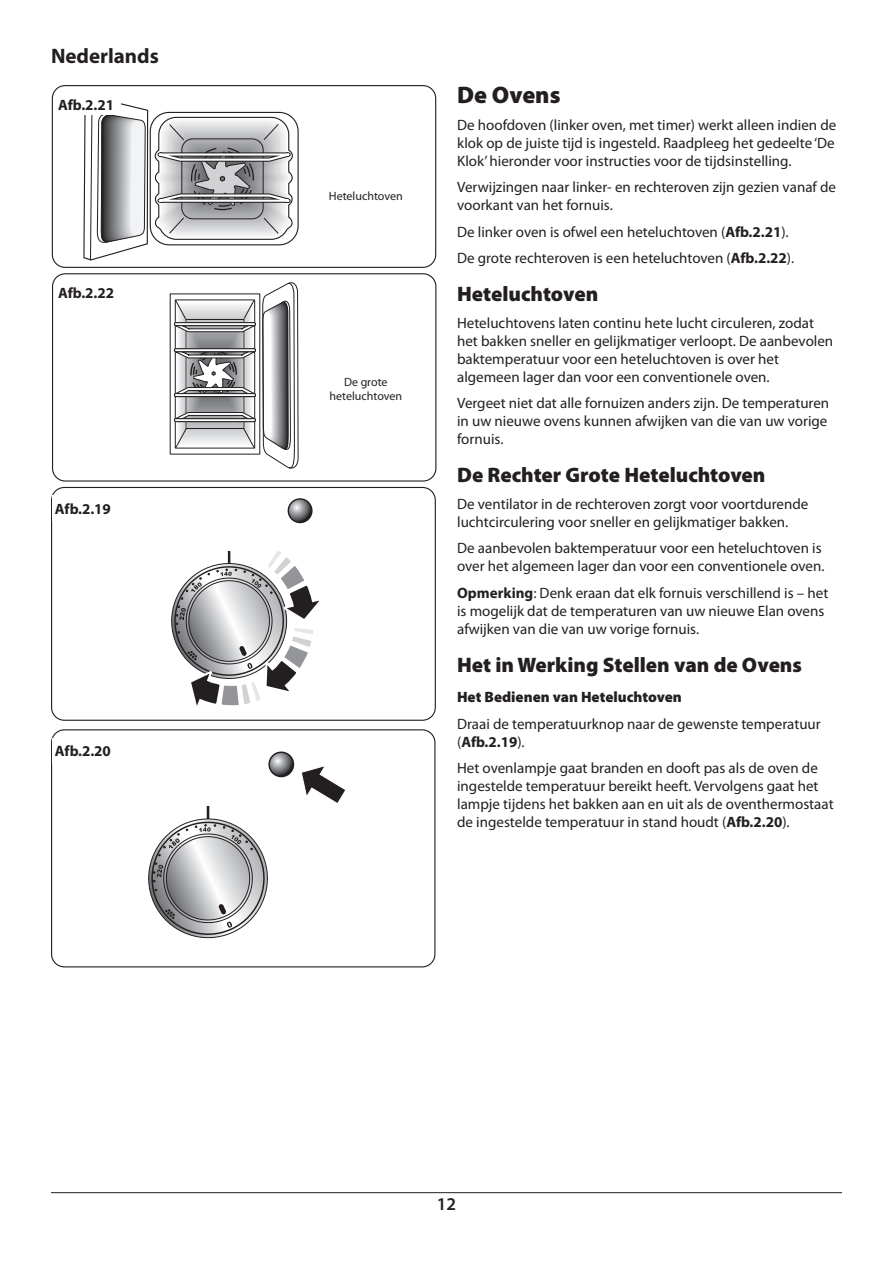
<style>
.page{position:relative;width:893px;height:1263px;background:#fff}
.page>*{position:absolute;margin:0;border:0;box-sizing:border-box;transform-origin:0 0}
.Heading_2{font:900 24px "Myriad Pro";color:#231f20}
.Heading_3{font:900 21px "Myriad Pro";color:#231f20}
.t1{font:700 21px "Myriad Pro";color:#231f20}
.t2{font:600 18px "Myriad Pro";color:#231f20}
.Body{font:15px/18px "Myriad Pro";color:#231f20}
.t3{font:700 15px "Myriad Pro";color:#231f20}
.t4{font:900 15px "Myriad Pro";color:#231f20}
.Body_centre{font:12px/14.4px "Myriad Pro";color:#231f20;text-align:center}
.s1{font-weight:700}
</style>
<div class="page">
<hr style="left:51px;top:1192px;width:791px;height:1px;background:#231f20">
<svg style="left:83px;top:103px;width:216px;height:158px"></svg>
<div style="left:52px;top:85px;width:384px;height:183px;border:1px solid #231f20;border-radius:13px"></div>
<svg style="left:262px;top:282px;width:37px;height:187px"></svg>
<svg style="left:173px;top:293px;width:83px;height:162px"></svg>
<div style="left:174px;top:322px;width:82px;height:4px;border:1px solid #231f20"></div>
<div style="left:174px;top:348px;width:82px;height:4px;border:1px solid #231f20"></div>
<div style="left:174px;top:393px;width:82px;height:4px;border:1px solid #231f20"></div>
<div style="left:174px;top:418px;width:82px;height:4px;border:1px solid #231f20"></div>
<div style="left:52px;top:273px;width:384px;height:209px;border:1px solid #231f20;border-radius:13px"></div>
<hr style="left:207px;top:806px;width:2px;height:25px;background:#231f20">
<svg style="left:148px;top:811px;width:120px;height:128px"></svg>
<svg style="left:301px;top:766px;width:44px;height:37px"></svg>
<svg style="left:269px;top:752px;width:24px;height:24px"></svg>
<div style="left:268px;top:751px;width:26px;height:26px;border:1px solid #231f20;border-radius:50%"></div>
<div style="left:51px;top:729px;width:384px;height:238px;border:1px solid #231f20;border-radius:13px"></div>
<svg style="left:171px;top:550px;width:148px;height:156px"></svg>
<svg style="left:288px;top:499px;width:24px;height:23px"></svg>
<div style="left:288px;top:498px;width:25px;height:25px;border:1px solid #231f20;border-radius:50%"></div>
<div style="left:51px;top:487px;width:385px;height:234px;border:1px solid #231f20;border-radius:13px"></div>
<div style="left:57px;top:94px;width:64px;height:21px;background:#fff"></div>
<div style="left:52px;top:495px;width:68px;height:26px;background:#fff"></div>
<div style="left:52px;top:738px;width:68px;height:25px;background:#fff"></div>
<h2 class="t1" style="left:51px;top:42px;width:109px">Nederlands</h2>
<p class="t3" style="left:58px;top:95px;width:57px">Afb.2.21</p>
<p class="t3" style="left:58px;top:283px;width:57px">Afb.2.22</p>
<p class="t3" style="left:55px;top:499px;width:57px">Afb.2.19</p>
<p class="t3" style="left:55px;top:741px;width:57px">Afb.2.20</p>
<p class="Body_centre" style="left:329px;top:189px;width:75px">Heteluchtoven</p>
<p class="Body_centre" style="left:329px;top:375px;width:74px">De grote heteluchtoven</p>
<p class="Heading_2" style="left:457px;top:81px;width:105px">De Ovens</p>
<p class="Body" style="left:457px;top:115px;width:381px;text-align:justify">De hoofdoven (linker oven, met timer) werkt alleen indien de klok op de juiste tijd is ingesteld. Raadpleeg het gedeelte ‘De Klok’ hieronder voor instructies voor de tijdsinstelling.</p>
<p class="Body" style="left:457px;top:178px;width:380px">Verwijzingen naar linker- en rechteroven zijn gezien vanaf de voorkant van het fornuis.</p>
<p class="Body" style="left:457px;top:222px;width:333px">De linker oven is ofwel een heteluchtoven (<span class="s1">Afb.2.21</span>).</p>
<p class="Body" style="left:457px;top:249px;width:339px">De grote rechteroven is een heteluchtoven (<span class="s1">Afb.2.22</span>).</p>
<p class="Heading_3" style="left:457px;top:282px;width:143px">Heteluchtoven</p>
<p class="Body" style="left:457px;top:313px;width:378px">Heteluchtovens laten continu hete lucht circuleren, zodat het bakken sneller en gelijkmatiger verloopt. De aanbevolen baktemperatuur voor een heteluchtoven is over het algemeen lager dan voor een conventionele oven.</p>
<p class="Body" style="left:457px;top:394px;width:374px;text-align:justify">Vergeet niet dat alle fornuizen anders zijn. De temperaturen in uw nieuwe ovens kunnen afwijken van die van uw vorige fornuis.</p>
<p class="Heading_3" style="left:457px;top:463px;width:310px">De Rechter Grote Heteluchtoven</p>
<p class="Body" style="left:457px;top:494px;width:353px">De ventilator in de rechteroven zorgt voor voortdurende luchtcirculering voor sneller en gelijkmatiger bakken.</p>
<p class="Body" style="left:457px;top:539px;width:369px">De aanbevolen baktemperatuur voor een heteluchtoven is over het algemeen lager dan voor een conventionele oven.</p>
<p class="Body" style="left:457px;top:583px;width:373px"><span class="s1">Opmerking</span>: Denk eraan dat elk fornuis verschillend is – het is mogelijk dat de temperaturen van uw nieuwe Elan ovens afwijken van die van uw vorige fornuis.</p>
<p class="Heading_3" style="left:457px;top:652px;width:346px">Het in Werking Stellen van de Ovens</p>
<p class="t4" style="left:457px;top:689px;width:226px">Het Bedienen van Heteluchtoven</p>
<p class="Body" style="left:457px;top:714px;width:365px">Draai de temperatuurknop naar de gewenste temperatuur (<span class="s1">Afb.2.19</span>).</p>
<p class="Body" style="left:457px;top:759px;width:378px">Het ovenlampje gaat branden en dooft pas als de oven de ingestelde temperatuur bereikt heeft. Vervolgens gaat het lampje tijdens het bakken aan en uit als de oventhermostaat de ingestelde temperatuur in stand houdt (<span class="s1">Afb.2.20</span>).</p>
<p class="t2" style="left:437px;top:1192px;width:21px">12</p>
</div>
